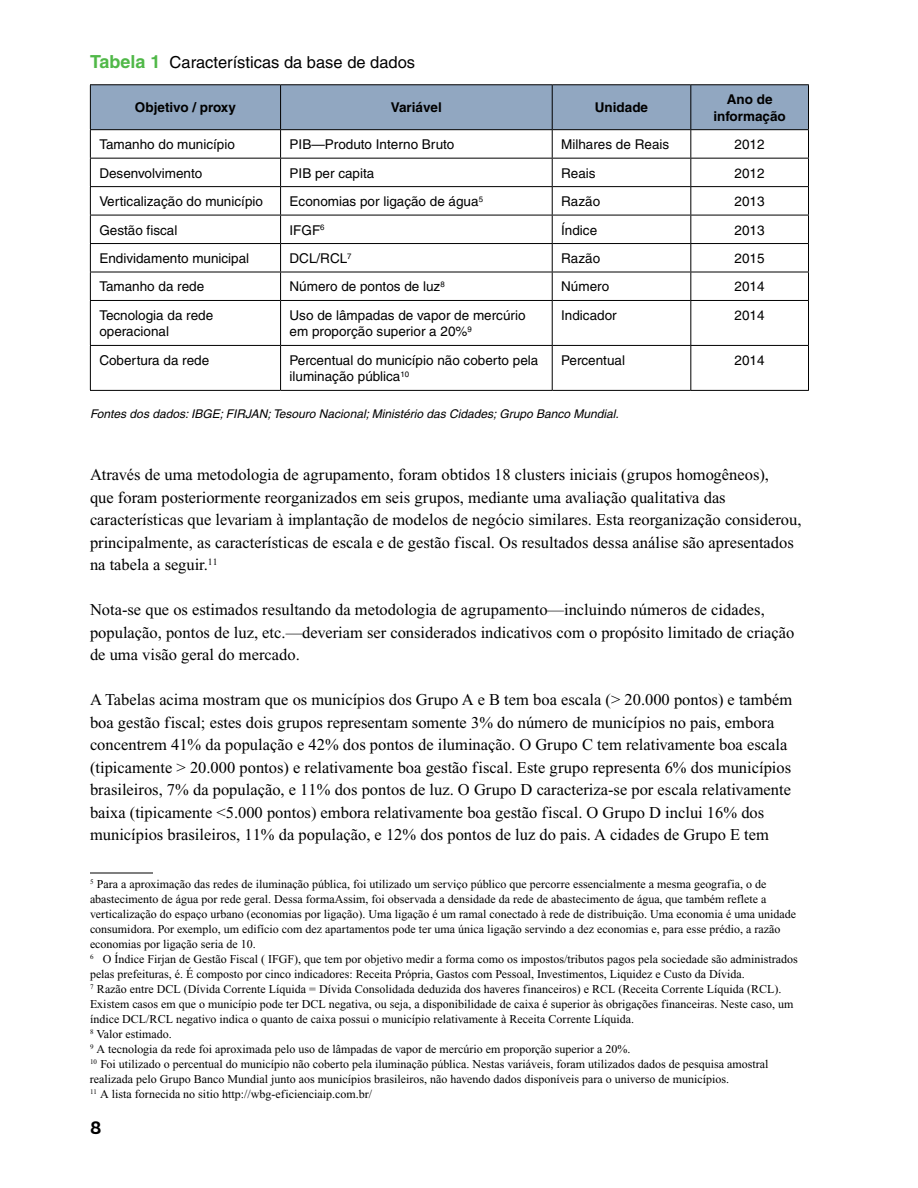
<style>
.page{position:relative;width:918px;height:1188px;background:#fff}
.page>*{position:absolute;margin:0;border:0;box-sizing:border-box;transform-origin:0 0}
.t1{font:700 18px "Andes";color:#000}
.t2{font:16.5px/22.5px "Times New Roman";color:#000}
.t3{font:16.5px "Helvetica";color:#000}
.t4{font:13.5px/16.5px "Helvetica";color:#000}
.t5{font:700 13.5px/16.5px "Helvetica";color:#000;text-align:center}
.t6{font:12px/15px "Times New Roman";color:#000}
.t7{font:italic 12px "Helvetica";color:#000}
.s1{font-weight:700;font-size:18px;color:#50b848}
</style>
<div class="page">
<hr style="left:90px;top:873px;width:63px;height:1px;background:#000">
<svg style="left:90px;top:85px;width:719px;height:215px"></svg>
<hr style="left:90px;top:300px;width:191px;height:1px;background:#000">
<hr style="left:90px;top:301px;width:1px;height:44px;background:#000">
<hr style="left:281px;top:300px;width:271px;height:1px;background:#000">
<hr style="left:280px;top:301px;width:1px;height:44px;background:#000">
<hr style="left:552px;top:300px;width:139px;height:1px;background:#000">
<hr style="left:552px;top:301px;width:1px;height:44px;background:#000">
<hr style="left:691px;top:300px;width:118px;height:1px;background:#000">
<hr style="left:690px;top:301px;width:1px;height:44px;background:#000">
<hr style="left:808px;top:301px;width:1px;height:44px;background:#000">
<hr style="left:90px;top:345px;width:191px;height:1px;background:#000">
<hr style="left:90px;top:346px;width:1px;height:44px;background:#000">
<hr style="left:281px;top:345px;width:271px;height:1px;background:#000">
<hr style="left:280px;top:346px;width:1px;height:44px;background:#000">
<hr style="left:552px;top:345px;width:139px;height:1px;background:#000">
<hr style="left:552px;top:346px;width:1px;height:44px;background:#000">
<hr style="left:691px;top:345px;width:118px;height:1px;background:#000">
<hr style="left:690px;top:346px;width:1px;height:44px;background:#000">
<hr style="left:808px;top:346px;width:1px;height:44px;background:#000">
<hr style="left:90px;top:390px;width:191px;height:1px;background:#000">
<hr style="left:281px;top:390px;width:271px;height:1px;background:#000">
<hr style="left:552px;top:390px;width:139px;height:1px;background:#000">
<hr style="left:691px;top:390px;width:118px;height:1px;background:#000">
<hr style="left:90px;top:84px;width:191px;height:1px;background:#000">
<hr style="left:90px;top:85px;width:1px;height:44px;background:#000">
<hr style="left:281px;top:84px;width:271px;height:1px;background:#000">
<hr style="left:552px;top:84px;width:139px;height:1px;background:#000">
<hr style="left:691px;top:84px;width:118px;height:1px;background:#000">
<hr style="left:808px;top:85px;width:1px;height:44px;background:#000">
<hr style="left:90px;top:129px;width:191px;height:1px;background:#000">
<hr style="left:281px;top:129px;width:271px;height:1px;background:#000">
<hr style="left:552px;top:129px;width:139px;height:1px;background:#000">
<hr style="left:691px;top:129px;width:118px;height:1px;background:#000">
<p class="t3" style="left:90px;top:53px;width:327px"><span class="s1">Tabela 1</span> Características da base de dados</p>
<p class="t5" style="left:135px;top:99px;width:102px">Objetivo / proxy</p>
<p class="t5" style="left:391px;top:99px;width:52px">Variável</p>
<p class="t5" style="left:595px;top:99px;width:55px">Unidade</p>
<p class="t5" style="left:713px;top:91px;width:74px">Ano de informação</p>
<p class="t4" style="left:99px;top:136px;width:137px">Tamanho do município</p>
<p class="t4" style="left:290px;top:136px;width:166px">PIB—Produto Interno Bruto</p>
<p class="t4" style="left:561px;top:136px;width:110px">Milhares de Reais</p>
<p class="t4" style="left:735px;top:136px;width:32px">2012</p>
<p class="t4" style="left:99px;top:165px;width:104px">Desenvolvimento</p>
<p class="t4" style="left:290px;top:165px;width:86px">PIB per capita</p>
<p class="t4" style="left:561px;top:165px;width:36px">Reais</p>
<p class="t4" style="left:735px;top:165px;width:32px">2012</p>
<p class="t4" style="left:99px;top:193px;width:165px">Verticalização do município</p>
<p class="t4" style="left:290px;top:193px;width:195px">Economias por ligação de água<sup>5</sup></p>
<p class="t4" style="left:561px;top:193px;width:41px">Razão</p>
<p class="t4" style="left:735px;top:193px;width:32px">2013</p>
<p class="t4" style="left:99px;top:222px;width:80px">Gestão fiscal</p>
<p class="t4" style="left:290px;top:222px;width:37px">IFGF<sup>6</sup></p>
<p class="t4" style="left:561px;top:222px;width:38px">Índice</p>
<p class="t4" style="left:735px;top:222px;width:32px">2013</p>
<p class="t4" style="left:99px;top:250px;width:151px">Endividamento municipal</p>
<p class="t4" style="left:290px;top:250px;width:64px">DCL/RCL<sup>7</sup></p>
<p class="t4" style="left:561px;top:250px;width:41px">Razão</p>
<p class="t4" style="left:735px;top:250px;width:32px">2015</p>
<p class="t4" style="left:99px;top:278px;width:106px">Tamanho da rede</p>
<p class="t4" style="left:290px;top:278px;width:157px">Número de pontos de luz<sup>8</sup></p>
<p class="t4" style="left:561px;top:278px;width:50px">Número</p>
<p class="t4" style="left:735px;top:278px;width:32px">2014</p>
<p class="t4" style="left:99px;top:307px;width:115px">Tecnologia da rede operacional</p>
<p class="t4" style="left:290px;top:307px;width:238px">Uso de lâmpadas de vapor de mercúrio em proporção superior a 20%<sup>9</sup></p>
<p class="t4" style="left:561px;top:307px;width:57px">Indicador</p>
<p class="t4" style="left:735px;top:307px;width:32px">2014</p>
<p class="t4" style="left:99px;top:352px;width:111px">Cobertura da rede</p>
<p class="t4" style="left:290px;top:352px;width:250px">Percentual do município não coberto pela iluminação pública<sup>10</sup></p>
<p class="t4" style="left:561px;top:352px;width:65px">Percentual</p>
<p class="t4" style="left:735px;top:352px;width:32px">2014</p>
<p class="t7" style="left:90px;top:407px;width:530px">Fontes dos dados: IBGE; FIRJAN; Tesouro Nacional; Ministério das Cidades; Grupo Banco Mundial.</p>
<p class="t2" style="left:90px;top:463px;width:713px">Através de uma metodologia de agrupamento, foram obtidos 18 clusters iniciais (grupos homogêneos),<br>que foram posteriormente reorganizados em seis grupos, mediante uma avaliação qualitativa das características que levariam à implantação de modelos de negócio similares. Esta reorganização considerou, principalmente, as características de escala e de gestão fiscal. Os resultados dessa análise são apresentados na tabela a seguir.<sup>11</sup></p>
<p class="t2" style="left:90px;top:598px;width:706px">Nota-se que os estimados resultando da metodologia de agrupamento—incluindo números de cidades, população, pontos de luz, etc.—deveriam ser considerados indicativos com o propósito limitado de criação de uma visão geral do mercado.</p>
<p class="t2" style="left:90px;top:688px;width:704px">A Tabelas acima mostram que os municípios dos Grupo A e B tem boa escala (&gt; 20.000 pontos) e também boa gestão fiscal; estes dois grupos representam somente 3% do número de municípios no pais, embora concentrem 41% da população e 42% dos pontos de iluminação. O Grupo C tem relativamente boa escala (tipicamente &gt; 20.000 pontos) e relativamente boa gestão fiscal. Este grupo representa 6% dos municípios brasileiros, 7% da população, e 11% dos pontos de luz. O Grupo D caracteriza-se por escala relativamente baixa (tipicamente &lt;5.000 pontos) embora relativamente boa gestão fiscal. O Grupo D inclui 16% dos municípios brasileiros, 11% da população, e 12% dos pontos de luz do pais. A cidades de Grupo E tem</p>
<p class="t6" style="left:90px;top:877px;width:709px"><sup>5</sup> Para a aproximação das redes de iluminação pública, foi utilizado um serviço público que percorre essencialmente a mesma geografia, o de abastecimento de água por rede geral. Dessa formaAssim, foi observada a densidade da rede de abastecimento de água, que também reflete a verticalização do espaço urbano (economias por ligação). Uma ligação é um ramal conectado à rede de distribuição. Uma economia é uma unidade consumidora. Por exemplo, um edifício com dez apartamentos pode ter uma única ligação servindo a dez economias e, para esse prédio, a razão economias por ligação seria de 10.<br><sup>6</sup> O Índice Firjan de Gestão Fiscal ( IFGF), que tem por objetivo medir a forma como os impostos/tributos pagos pela sociedade são administrados pelas prefeituras, é. É composto por cinco indicadores: Receita Própria, Gastos com Pessoal, Investimentos, Liquidez e Custo da Dívida.<br><sup>7</sup> Razão entre DCL (Dívida Corrente Líquida = Dívida Consolidada deduzida dos haveres financeiros) e RCL (Receita Corrente Líquida (RCL).<br>Existem casos em que o município pode ter DCL negativa, ou seja, a disponibilidade de caixa é superior às obrigações financeiras. Neste caso, um índice DCL/RCL negativo indica o quanto de caixa possui o município relativamente à Receita Corrente Líquida.<br><sup>8</sup> Valor estimado.<br><sup>9</sup> A tecnologia da rede foi aproximada pelo uso de lâmpadas de vapor de mercúrio em proporção superior a 20%.<br><sup>10</sup> Foi utilizado o percentual do município não coberto pela iluminação pública. Nestas variáveis, foram utilizados dados de pesquisa amostral realizada pelo Grupo Banco Mundial junto aos municípios brasileiros, não havendo dados disponíveis para o universo de municípios.<br><sup>11</sup> A lista fornecida no sitio http://wbg-eficienciaip.com.br/</p>
<p class="t1" style="left:90px;top:1117px;width:13px">8</p>
</div>
